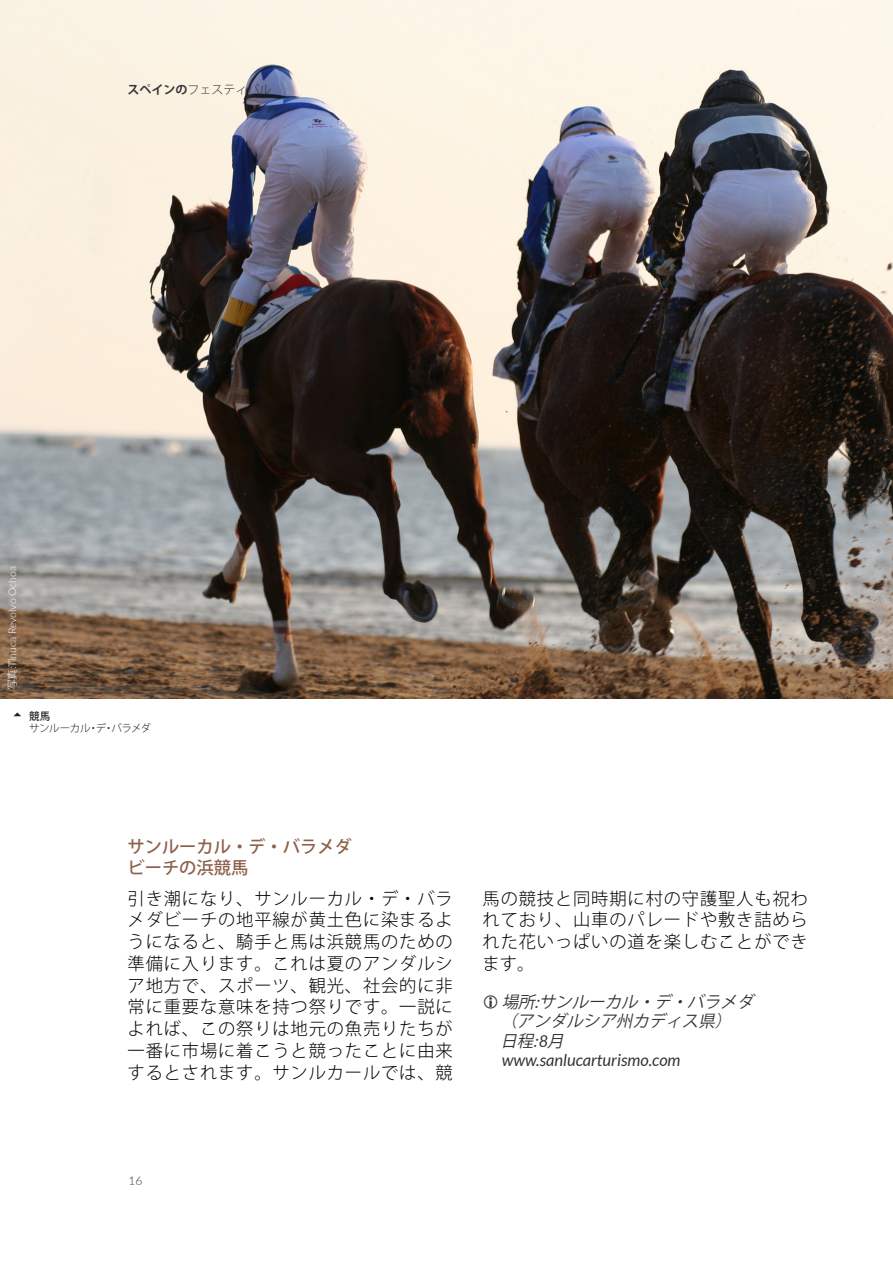
<style>
.page{position:relative;width:893px;height:1263px;background:#fff}
.page>*{position:absolute;margin:0;border:0;box-sizing:border-box;transform-origin:0 0}
.Body{font:300 17.25px/21.8px "Koz Go Pro";letter-spacing:.05em;color:#000;text-align:justify}
.t1{font:500 17.25px/21.8px "Koz Go Pro";color:#8d614a}
.INFO{font:italic 16.5px/19.4px "Koz Go Pro";color:#353534}
.t2{font:300 12px "Koz Go Pro";color:#353534}
.t3{font:300 12px "Lato";color:#353534}
.PIE_ARRIBA{font:300 10.5px "Lato";color:#fff}
.SUBPIE_ARRIBA{font:300 10.5px "Koz Go Pro";letter-spacing:-.045em;color:#231f20}
.t4{font:500 10.5px "Koz Go Pro";color:#231f20}
.s1{font-weight:700}
.s2{font-family:"Koz Go Pro"}
.s3{font-family:"Lato"}
</style>
<div class="page">
<img style="left:0;top:0;width:893px;height:699px">
<p class="t2" style="left:128px;top:82px;width:145px"><span class="s1">スペインの</span>フェスティバル</p>
<p class="PIE_ARRIBA" style="left:5px;top:690px;width:126px;rotate:-90deg"><span class="s2">写真</span>:Tinuca Revolvo Ochoa</p>
<p class="t4" style="left:29px;top:709px;width:22px">競馬</p>
<p class="SUBPIE_ARRIBA" style="left:29px;top:722px;width:123px">サンルーカル・デ・バラメダ</p>
<h3 class="t1" style="left:128px;top:836px;width:226px">サンルーカル・デ・バラメダビーチの浜競馬</h3>
<p class="Body" style="left:128px;top:887px;width:327px">引き潮になり、サンルーカル・デ・バラメダビーチの地平線が黄土色に染まるようになると、騎手と馬は浜競馬のための準備に入ります。これは夏のアンダルシア地方で、スポーツ、観光、社会的に非常に重要な意味を持つ祭りです。一説によれば、この祭りは地元の魚売りたちが一番に市場に着こうと競ったことに由来するとされます。サンルカールでは、競</p>
<p class="Body" style="left:483px;top:887px;width:327px">馬の競技と同時期に村の守護聖人も祝われており、山車のパレードや敷き詰められた花いっぱいの道を楽しむことができます。</p>
<p class="INFO" style="left:500px;top:993px;width:259px">場所<span class="s3">:</span>サンルーカル・デ・バラメダ（アンダルシア州カディス県）日程<span class="s3">:8</span>月<br><span class="s3">www.sanlucarturismo.com</span></p>
<p class="t3" style="left:128px;top:1172px;width:15px">16</p>
</div>
